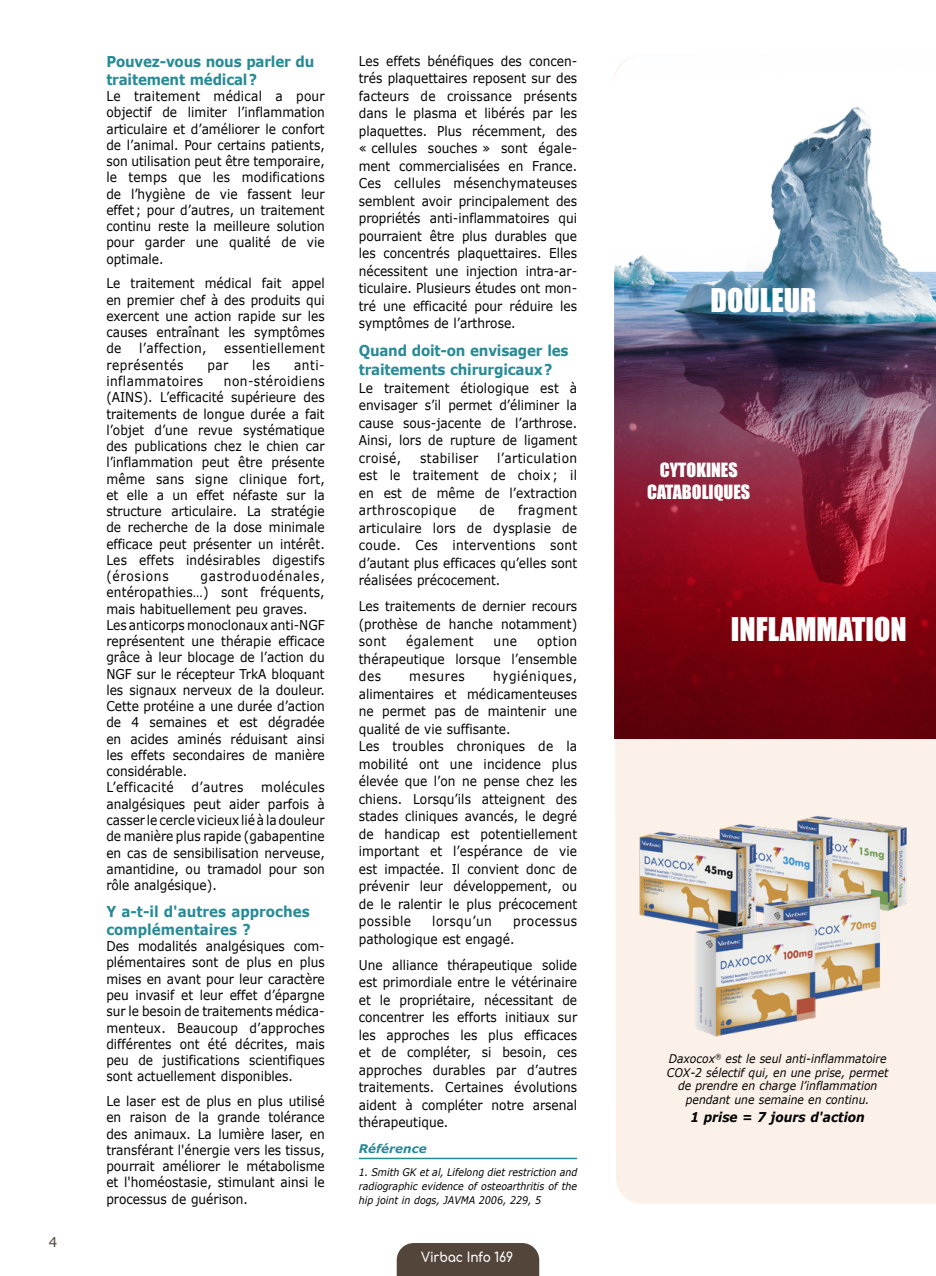
<style>
.page{position:relative;width:936px;height:1276px;background:#fff}
.page>*{position:absolute;margin:0;border:0;box-sizing:border-box;transform-origin:0 0}
.t1{font:30px "Impact";color:#fff}
.t2{font:18px/21.6px "Impact";color:#fff;text-align:center}
.t3{font:700 15px/18px "Verdana";letter-spacing:-.015em;color:#278b96;scale:.9 1}
.t4{font:13.5px/16.2px "Verdana";color:#000;text-align:justify;scale:.9 1}
.t5{font:13.5px "Verdana";letter-spacing:.03em;color:#000;scale:.9 1}
.t6{font:13.5px "Verdana";letter-spacing:.035em;color:#000;scale:.9 1}
.t7{font:italic 700 13.5px "Verdana";color:#000;scale:.9 1}
.t8{font:13.5px "Comfortaa";letter-spacing:-.01em;color:#fff;scale:.9 1}
.t9{font:13.5px "Verdana";letter-spacing:.04em;color:#000;scale:.9 1}
.t10{font:13.5px "Verdana";letter-spacing:.05em;color:#000;scale:.9 1}
.t11{font:13.5px "Verdana";color:#54453a}
.t12{font:italic 12px/13.5px "Verdana";color:#000;text-align:center;scale:.9 1}
.t13{font:italic 700 12px "Verdana";color:#278b96}
.t14{font:italic 10.5px/14px "Verdana";color:#000;text-align:justify;scale:.9 1}
</style>
<div class="page">
<div style="left:615px;top:739px;width:320px;height:464px;background:#fcf1e8"></div>
<hr style="left:359px;top:1157px;width:218px;height:2px;background:#278b96">
<img style="left:614px;top:56px;width:321px;height:683px">
<img style="left:627px;top:774px;width:297px;height:273px">
<div style="left:396px;top:1243px;width:143px;height:33px;background:#54453a"></div>
<p class="t11" style="left:49px;top:1233px;width:10px">4</p>
<p class="t3" style="left:106px;top:52px;width:232px">Pouvez-vous nous parler du traitement médical?</p>
<p class="t4" style="left:106px;top:88px;width:244px">Le traitement médical a pour objectif de limiter l’inflammation articulaire et d’améliorer le confort de l’animal. Pour certains patients, son utilisation peut être temporaire, le temps que les modifications de l’hygiène de vie fassent leur effet ; pour d’autres, un traitement continu reste la meilleure solution pour garder une qualité de vie optimale.</p>
<p class="t4" style="left:106px;top:275px;width:244px">Le traitement médical fait appel en premier chef à des produits qui exercent une action rapide sur les causes entraînant les symptômes de</p>
<p class="t5" style="left:139px;top:339px;width:76px">l’affection,</p>
<p class="t5" style="left:224px;top:339px;width:113px">essentiellement</p>
<p class="t9" style="left:106px;top:355px;width:87px">représentés</p>
<p class="t4" style="left:207px;top:356px;width:25px">par</p>
<p class="t4" style="left:252px;top:356px;width:21px">les</p>
<p class="t4" style="left:294px;top:356px;width:36px">anti-</p>
<p class="t6" style="left:106px;top:372px;width:109px">inflammatoires</p>
<p class="t4" style="left:106px;top:373px;width:244px;text-indent:118px">non-stéroidiens (AINS). L’efficacité supérieure des traitements de longue durée a fait l’objet d’une revue systématique des publications chez le chien car l’inflammation peut être présente même sans signe clinique fort, et elle a un effet néfaste sur la structure articulaire. La stratégie de recherche de la dose minimale efficace peut présenter un intérêt.<br>Les effets indésirables digestifs (érosions</p>
<p class="t4" style="left:106px;top:568px;width:244px;text-align:left;text-indent:94px">gastroduodénales, entéropathies…) sont fréquents, mais habituellement peu graves.<br>Les anticorps monoclonaux anti-NGF représentent une thérapie efficace grâce à leur blocage de l’action du<br>NGF sur le récepteur TrkA bloquant les signaux nerveux de la douleur.<br>Cette protéine a une durée d’action de 4 semaines et est dégradée en acides aminés réduisant ainsi les effets secondaires de manière considérable.<br>L’efficacité</p>
<p class="t4" style="left:106px;top:779px;width:244px;text-indent:155px">molécules analgésiques peut aider parfois à casser le cercle vicieux lié à la douleur de manière plus rapide (gabapentine en cas de sensibilisation nerveuse, amantidine, ou tramadol pour son rôle analgésique).</p>
<p class="t3" style="left:106px;top:902px;width:227px">Y a-t-il d'autres approches complémentaires ?</p>
<p class="t4" style="left:106px;top:938px;width:244px">Des modalités analgésiques com&shy;plémentaires sont de plus en plus mises en avant pour leur caractère peu invasif et leur effet d’épargne sur le besoin de traitements médica&shy;menteux. Beaucoup d’approches différentes ont été décrites, mais peu de justifications scientifiques sont actuellement disponibles.</p>
<p class="t4" style="left:106px;top:1093px;width:244px">Le laser est de plus en plus utilisé en raison de la grande tolérance des animaux. La lumière laser, en transférant l'énergie vers les tissus, pourrait améliorer le métabolisme et l'homéostasie, stimulant ainsi le processus de guérison.</p>
<p class="t4" style="left:191px;top:779px;width:59px">d’autres</p>
<p class="t4" style="left:359px;top:52px;width:244px;line-height:17.5px">Les effets bénéfiques des concen&shy;trés plaquettaires reposent sur des facteurs de croissance présents dans le plasma et libérés par les plaquettes. Plus récemment, des « cellules souches » sont égale&shy;ment commercialisées en France.<br>Ces cellules mésenchymateuses semblent avoir principalement des propriétés anti-inflammatoires qui pourraient être plus durables que les concentrés plaquettaires. Elles nécessitent une injection intra-ar&shy;ticulaire. Plusieurs études ont mon&shy;tré une efficacité pour réduire les symptômes de l’arthrose.</p>
<p class="t3" style="left:359px;top:340px;width:234px;line-height:19.4px">Quand doit-on envisager les traitements chirurgicaux?</p>
<p class="t4" style="left:359px;top:379px;width:244px;line-height:17.5px">Le traitement étiologique est à envisager s’il permet d’éliminer la cause sous-jacente de l’arthrose.<br>Ainsi, lors de rupture de ligament croisé,</p>
<p class="t4" style="left:359px;top:449px;width:244px;line-height:17.5px;text-indent:138px">l’articulation est le traitement de choix ; il en est de même de l’extraction arthroscopique</p>
<p class="t5" style="left:420px;top:448px;width:66px">stabiliser</p>
<p class="t4" style="left:359px;top:501px;width:244px;line-height:17.5px;text-indent:159px">fragment articulaire lors de dysplasie de coude. Ces interventions sont d’autant plus efficaces qu’elles sont réalisées précocement.</p>
<p class="t4" style="left:359px;top:597px;width:244px;line-height:17.5px">Les traitements de dernier recours (prothèse de hanche notamment) sont</p>
<p class="t4" style="left:479px;top:502px;width:19px">de</p>
<p class="t6" style="left:406px;top:632px;width:77px">également</p>
<p class="t4" style="left:493px;top:633px;width:28px">une</p>
<p class="t4" style="left:359px;top:632px;width:244px;line-height:17.5px;text-indent:178px">option thérapeutique lorsque l’ensemble des</p>
<p class="t4" style="left:359px;top:667px;width:244px;line-height:17.5px;text-align:left;text-indent:134px">hygiéniques, alimentaires et médicamenteuses ne permet pas de maintenir une qualité de vie suffisante.<br>Les troubles chroniques de la mobilité ont une incidence plus élevée que l’on ne pense chez les chiens. Lorsqu’ils atteignent des stades cliniques avancés, le degré de handicap est potentiellement important et l’espérance de vie est impactée. Il convient donc de prévenir leur développement, ou de le ralentir le plus précocement possible</p>
<p class="t10" style="left:409px;top:667px;width:63px">mesures</p>
<p class="t6" style="left:432px;top:912px;width:68px">lorsqu’un</p>
<p class="t4" style="left:359px;top:912px;width:244px;line-height:17.5px;text-indent:154px">processus pathologique est engagé.</p>
<p class="t4" style="left:359px;top:956px;width:244px;line-height:17.5px">Une alliance thérapeutique solide est primordiale entre le vétérinaire et le propriétaire, nécessitant de concentrer les efforts initiaux sur les approches les plus efficaces et de compléter, si besoin, ces approches durables par d’autres traitements. Certaines évolutions aident à compléter notre arsenal thérapeutique.</p>
<p class="t13" style="left:359px;top:1141px;width:69px">Référence</p>
<p class="t14" style="left:359px;top:1165px;width:244px">1. Smith GK et al, Lifelong diet restriction and radiographic evidence of osteoarthritis of the hip joint in dogs, JAVMA 2006, 229, 5</p>
<p class="t8" style="left:421px;top:1245px;width:104px">Virbac Info 169</p>
<h1 class="t1" style="left:710px;top:277px;width:107px">DOULEUR</h1>
<h2 class="t2" style="left:647px;top:458px;width:105px">CYTOKINES<br>CATABOLIQUES</h2>
<h1 class="t1" style="left:730px;top:606px;width:177px">INFLAMMATION</h1>
<p class="t12" style="left:667px;top:1052px;width:248px">Daxocox<sup>®</sup> est le seul anti-inflammatoire COX-2 sélectif qui, en une prise, permet de prendre en charge l’inflammation pendant une semaine en continu.</p>
<p class="t7" style="left:690px;top:1108px;width:195px">1 prise = 7 jours d'action</p>
</div>
